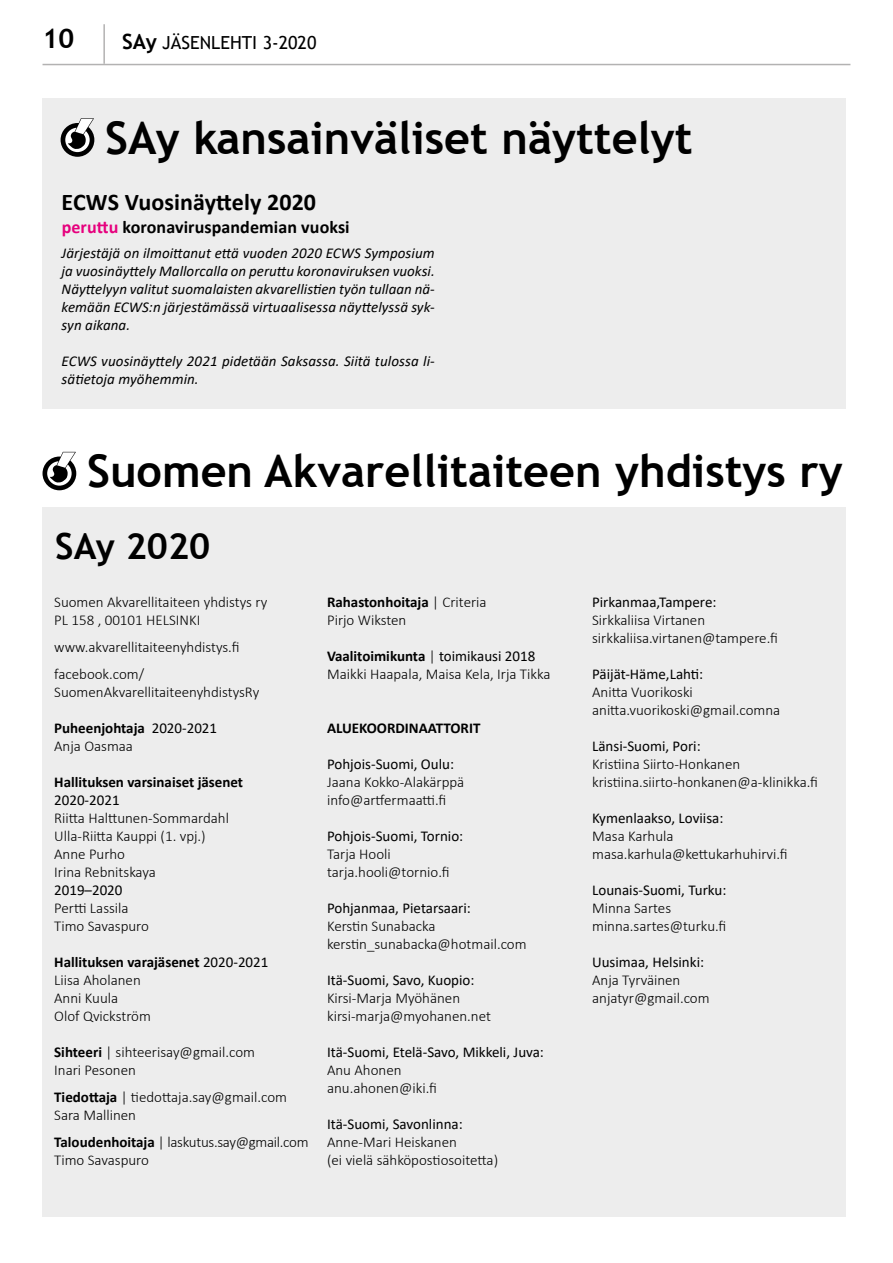
<style>
.page{position:relative;width:893px;height:1263px;background:#fff}
.page>*{position:absolute;margin:0;border:0;box-sizing:border-box;transform-origin:0 0}
.t1{font:700 45px "Trebuchet MS";color:#000}
.t2{font:700 36px "Trebuchet MS";color:#000}
.t3{font:700 27px "Trebuchet MS";color:#000}
.t4{font:700 24px "Calibri";letter-spacing:.005em;color:#000}
.t5{font:700 18px "Calibri";letter-spacing:.005em;color:#000}
.t6{font:18px "Trebuchet MS";color:#000}
.t7{font:300 15px/18px "Calibri";color:#000}
.t8{font:italic 15px/18px "Calibri";letter-spacing:.005em;color:#000;text-align:justify}
.t9{font:15px "Calibri";color:#000}
.t10{font:700 15px/18px "Calibri";color:#000}
.t11{font:300 15px/18px "Calibri";letter-spacing:-.02em;color:#000}
.s1{font-weight:700;font-size:21px}
.s2{color:#e6007d}
.s3{font-weight:400}
.s4{font-weight:300}
.s5{font-weight:700}
</style>
<div class="page">
<div style="left:43px;top:98px;width:803px;height:310px;background:#ededed"></div>
<div style="left:43px;top:507px;width:803px;height:709px;background:#ededed"></div>
<hr style="left:43px;top:64px;width:807px;height:1px;background:#b3b2b2">
<hr style="left:103px;top:24px;width:2px;height:40px;background:#b3b2b2">
<svg style="left:61px;top:118px;width:33px;height:39px"></svg>
<svg style="left:43px;top:452px;width:33px;height:38px"></svg>
<h3 class="t3" style="left:43px;top:22px;width:33px">10</h3>
<p class="t6" style="left:122px;top:31px;width:196px"><span class="s1">SAy</span> JÄSENLEHTI 3-2020</p>
<h1 class="t1" style="left:105px;top:110px;width:589px">SAy kansainväliset näyttelyt</h1>
<h3 class="t4" style="left:62px;top:185px;width:256px">ECWS Vuosinäyttely 2020</h3>
<p class="t5" style="left:62px;top:214px;width:290px"><span class="s2">peruttu</span> koronaviruspandemian vuoksi</p>
<p class="t8" style="left:62px;top:243px;width:375px">Järjestäjä on ilmoittanut että vuoden 2020 ECWS Symposium ja vuosinäyttely Mallorcalla on peruttu koronaviruksen vuoksi.<br>Näyttelyyn valitut suomalaisten akvarellistien työn tullaan nä&shy;kemään ECWS:n järjestämässä virtuaalisessa näyttelyssä syk&shy;syn aikana.</p>
<p class="t8" style="left:62px;top:351px;width:375px">ECWS vuosinäyttely 2021 pidetään Saksassa. Siitä tulossa li&shy;sätietoja myöhemmin.</p>
<h1 class="t1" style="left:87px;top:443px;width:757px">Suomen Akvarellitaiteen yhdistys ry</h1>
<h2 class="t2" style="left:55px;top:524px;width:156px">SAy 2020</h2>
<p class="t7" style="left:54px;top:593px;width:215px">Suomen Akvarellitaiteen yhdistys ry<br>PL 158 , 00101 HELSINKI</p>
<p class="t7" style="left:54px;top:633px;width:187px;line-height:27px">www.akvarellitaiteenyhdistys.fi facebook.com/</p>
<p class="t7" style="left:54px;top:683px;width:207px">SuomenAkvarellitaiteenyhdistysRy</p>
<p class="t10" style="left:54px;top:719px;width:164px">Puheenjohtaja <span class="s3">2020-2021<br></span><span class="s4">Anja Oasmaa</span></p>
<p class="t10" style="left:54px;top:773px;width:190px">Hallituksen varsinaiset jäsenet</p>
<p class="t9" style="left:54px;top:790px;width:67px">2020-2021</p>
<p class="t7" style="left:54px;top:809px;width:176px">Riitta Halttunen-Sommardahl<br>Ulla-Riitta Kauppi (1. vpj.)<br>Anne Purho<br>Irina Rebnitskaya</p>
<p class="t9" style="left:54px;top:880px;width:70px">2019–2020</p>
<p class="t7" style="left:54px;top:899px;width:96px">Pertti Lassila<br>Timo Savaspuro</p>
<p class="t7" style="left:54px;top:953px;width:216px"><span class="s5">Hallituksen varajäsenet</span> <span class="s3">2020-2021<br></span>Liisa Aholanen<br>Anni Kuula<br>Olof Qvickström</p>
<p class="t7" style="left:54px;top:1043px;width:202px"><span class="s5">Sihteeri</span> | sihteerisay@gmail.com<br>Inari Pesonen</p>
<p class="t7" style="left:54px;top:1088px;width:234px"><span class="s5">Tiedottaja</span> | tiedottaja.say@gmail.com<br>Sara Mallinen</p>
<p class="t11" style="left:54px;top:1133px;width:256px"><span class="s5">Taloudenhoitaja</span> | laskutus.say@gmail.com<br>Timo Savaspuro</p>
<p class="t7" style="left:327px;top:593px;width:161px"><span class="s5">Rahastonhoitaja</span> | Criteria<br>Pirjo Wiksten</p>
<p class="t7" style="left:327px;top:647px;width:225px"><span class="s5">Vaalitoimikunta</span> | <span class="s3">toimikausi 2018<br></span>Maikki Haapala, Maisa Kela, Irja Tikka</p>
<p class="t10" style="left:327px;top:719px;width:155px">ALUEKOORDINAATTORIT</p>
<p class="t9" style="left:327px;top:754px;width:128px">Pohjois-Suomi, Oulu:</p>
<p class="t7" style="left:327px;top:773px;width:139px">Jaana Kokko-Alakärppä info@artfermaatti.fi</p>
<p class="t9" style="left:327px;top:826px;width:138px">Pohjois-Suomi, Tornio:</p>
<p class="t7" style="left:327px;top:845px;width:124px">Tarja Hooli tarja.hooli@tornio.fi</p>
<p class="t9" style="left:327px;top:898px;width:145px">Pohjanmaa, Pietarsaari:</p>
<p class="t7" style="left:327px;top:917px;width:201px">Kerstin Sunabacka kerstin_sunabacka@hotmail.com</p>
<p class="t9" style="left:327px;top:970px;width:149px">Itä-Suomi, Savo, Kuopio:</p>
<p class="t7" style="left:327px;top:989px;width:165px">Kirsi-Marja Myöhänen kirsi-marja@myohanen.net</p>
<p class="t9" style="left:327px;top:1042px;width:218px">Itä-Suomi, Etelä-Savo, Mikkeli, Juva:</p>
<p class="t7" style="left:327px;top:1061px;width:111px">Anu Ahonen anu.ahonen@iki.fi</p>
<p class="t9" style="left:327px;top:1114px;width:137px">Itä-Suomi, Savonlinna:</p>
<p class="t7" style="left:327px;top:1133px;width:173px">Anne-Mari Heiskanen<br>(ei vielä sähköpostiosoitetta)</p>
<p class="t9" style="left:592px;top:592px;width:126px">Pirkanmaa,Tampere:</p>
<p class="t7" style="left:592px;top:611px;width:187px">Sirkkaliisa Virtanen sirkkaliisa.virtanen@tampere.fi</p>
<p class="t9" style="left:592px;top:664px;width:113px">Päijät-Häme,Lahti:</p>
<p class="t7" style="left:592px;top:683px;width:190px">Anitta Vuorikoski anitta.vuorikoski@gmail.comna</p>
<p class="t9" style="left:592px;top:736px;width:110px">Länsi-Suomi, Pori:</p>
<p class="t7" style="left:592px;top:755px;width:227px">Kristiina Siirto-Honkanen kristiina.siirto-honkanen@a-klinikka.fi</p>
<p class="t9" style="left:592px;top:808px;width:133px">Kymenlaakso, Loviisa:</p>
<p class="t7" style="left:592px;top:827px;width:197px">Masa Karhula masa.karhula@kettukarhuhirvi.fi</p>
<p class="t9" style="left:592px;top:880px;width:136px">Lounais-Suomi, Turku:</p>
<p class="t7" style="left:592px;top:899px;width:136px">Minna Sartes minna.sartes@turku.fi</p>
<p class="t9" style="left:592px;top:952px;width:114px">Uusimaa, Helsinki:</p>
<p class="t7" style="left:592px;top:971px;width:119px">Anja Tyrväinen anjatyr@gmail.com</p>
</div>
